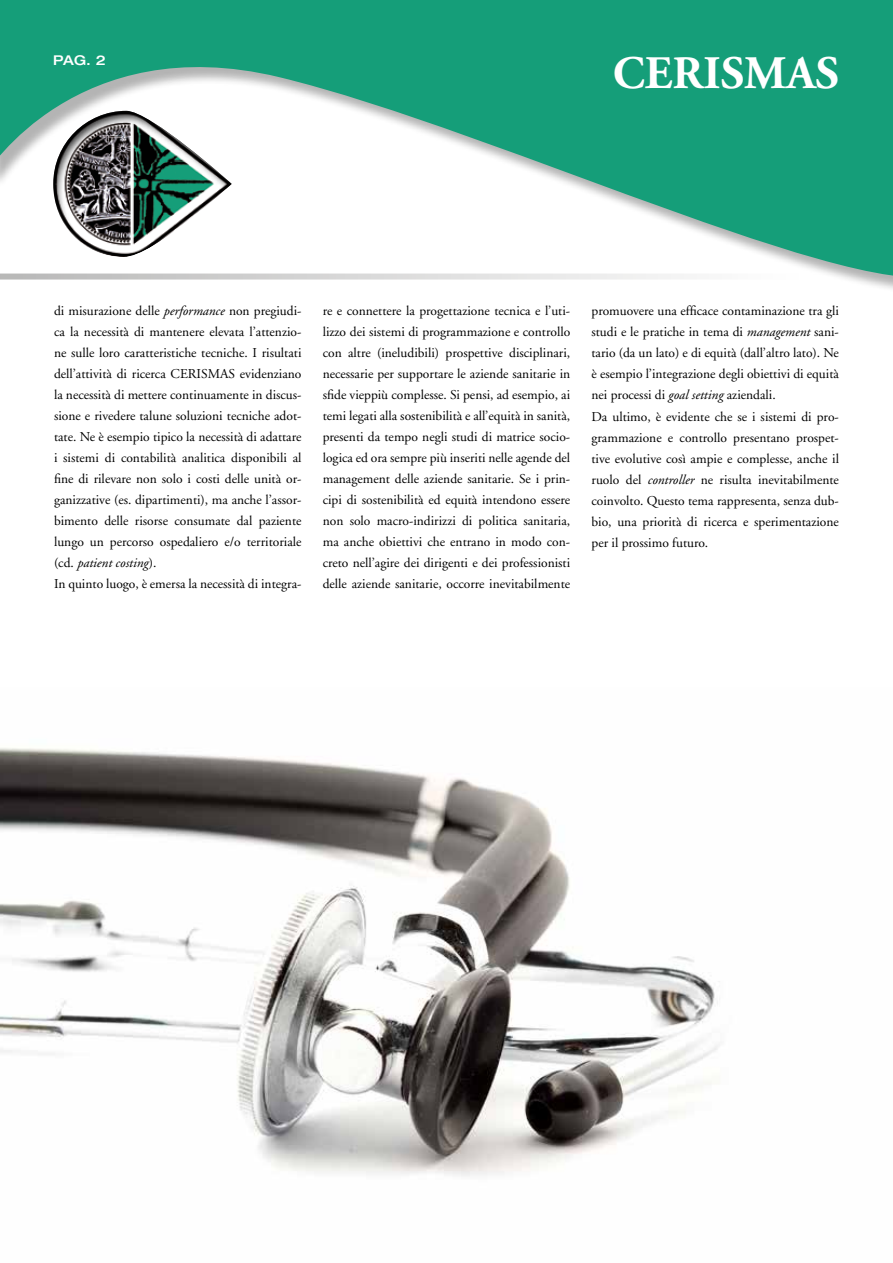
<style>
.page{position:relative;width:893px;height:1263px;background:#fff}
.page>*{position:absolute;margin:0;border:0;box-sizing:border-box;transform-origin:0 0}
.t1{font:700 46.5px "Adobe Garamond";color:#fff}
.t2{font:13.5px/21px "Adobe Garamond";color:#000}
.t3{font:500 expanded 13.5px "Helvetica Neue";color:#fff}
.s1{font-style:italic}
</style>
<div class="page">
<img style="left:0;top:748px;width:718px;height:428px">
<svg style="left:0;top:0;width:893px;height:289px;fill:#159e79"></svg>
<svg style="left:0;top:274px;width:801px;height:6px"></svg>
<div style="left:50px;top:109px;width:182px;height:149px;background:#000;opacity:.75"></div>
<p class="t3" style="left:53px;top:52px;width:54px">PAG. 2</p>
<h1 class="t1" style="left:613px;top:48px;width:228px">CERISMAS</h1>
<p class="t2" style="left:54px;top:301px;width:249px">di misurazione delle <span class="s1">performance</span> non pregiudi&shy;ca la necessità di mantenere elevata l’attenzio&shy;ne sulle loro caratteristiche tecniche. I risultati dell’attività di ricerca CERISMAS evidenziano la necessità di mettere continuamente in discus&shy;sione e rivedere talune soluzioni tecniche adot&shy;tate. Ne è esempio tipico la necessità di adattare i sistemi di contabilità analitica disponibili al fine di rilevare non solo i costi delle unità or&shy;ganizzative (es. dipartimenti), ma anche l’assor&shy;bimento delle risorse consumate dal paziente lungo un percorso ospedaliero e/o territoriale (cd. <span class="s1">patient costing</span>).<br>In quinto luogo, è emersa la necessità di integra-</p>
<p class="t2" style="left:323px;top:301px;width:249px;text-align:justify">re e connettere la progettazione tecnica e l’uti&shy;lizzo dei sistemi di programmazione e controllo con altre (ineludibili) prospettive disciplinari, necessarie per supportare le aziende sanitarie in sfide vieppiù complesse. Si pensi, ad esempio, ai temi legati alla sostenibilità e all’equità in sanità, presenti da tempo negli studi di matrice socio&shy;logica ed ora sempre più inseriti nelle agende del management delle aziende sanitarie. Se i prin&shy;cipi di sostenibilità ed equità intendono essere non solo macro-indirizzi di politica sanitaria, ma anche obiettivi che entrano in modo con&shy;creto nell’agire dei dirigenti e dei professionisti delle aziende sanitarie, occorre inevitabilmente</p>
<p class="t2" style="left:591px;top:301px;width:249px">promuovere una efficace contaminazione tra gli studi e le pratiche in tema di <span class="s1">management</span> sani&shy;tario (da un lato) e di equità (dall’altro lato). Ne è esempio l’integrazione degli obiettivi di equità nei processi di <span class="s1">goal setting</span> aziendali.<br>Da ultimo, è evidente che se i sistemi di pro&shy;grammazione e controllo presentano prospet&shy;tive evolutive così ampie e complesse, anche il ruolo del <span class="s1">controller</span> ne risulta inevitabilmente coinvolto. Questo tema rappresenta, senza dub&shy;bio, una priorità di ricerca e sperimentazione per il prossimo futuro.</p>
</div>
